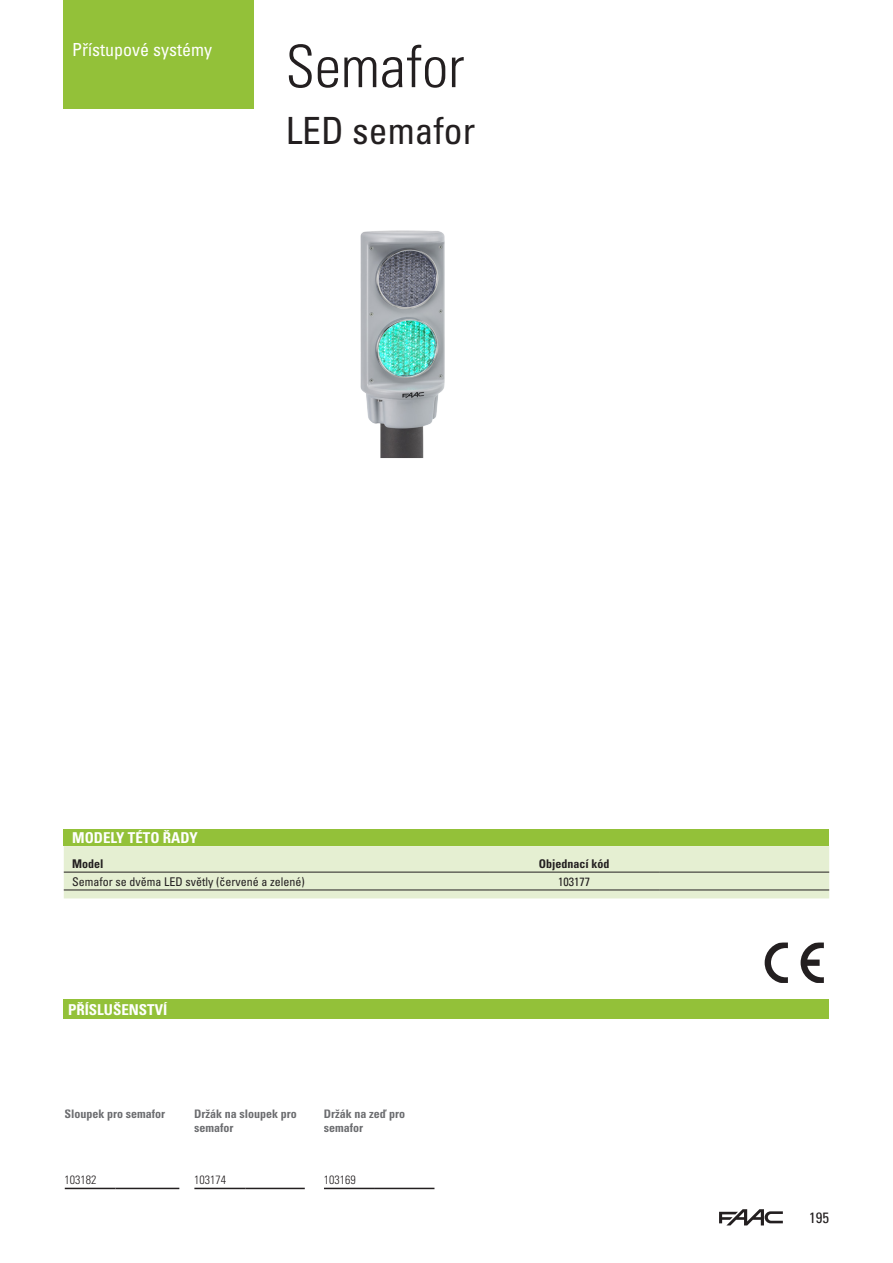
<style>
.page{position:relative;width:893px;height:1263px;background:#fff}
.page>*{position:absolute;margin:0;border:0;box-sizing:border-box;transform-origin:0 0}
.Dil_cislo{font:300 condensed 58.5px "Univers CE";color:#231f20}
.Kapitola_nadpis_2{font:condensed 37.5px "Univers CE";color:#231f20}
.Dil_nadpis_barevny{font:condensed 18px "Univers CE";color:#fff}
.Tab_nadpis{font:700 condensed 15px "Univers CE";color:#fff}
.Tab_nadpis-2{font:700 condensed 15px "Univers CE";color:#fff}
.t1{font:condensed 15px "Univers LT Std";color:#231f20}
.Dil_text_bold_obr_8{font:700 condensed 12px/13.5px "Univers CE";color:#6c6d70}
.Tab{font:condensed 12px "Univers CE";color:#231f20}
.Dil_text_8{font:300 condensed 12px "Univers CE";color:#231f20}
.Tab_bold{font:700 condensed 12px "Univers CE";color:#231f20}
</style>
<div class="page">
<svg style="left:719px;top:1209px;width:64px;height:16px"></svg>
<div style="left:64px;top:0;width:190px;height:108px;background:#93c139"></div>
<svg style="left:765px;top:944px;width:59px;height:37px"></svg>
<div style="left:758px;top:941px;width:72px;height:43px;border:2px solid #fff"></div>
<img style="left:360px;top:230px;width:85px;height:227px">
<hr style="left:65px;top:1188px;width:51px;height:1px;background:#231f20">
<hr style="left:116px;top:1188px;width:63px;height:1px;background:#231f20">
<hr style="left:194px;top:1188px;width:51px;height:1px;background:#231f20">
<hr style="left:245px;top:1188px;width:60px;height:1px;background:#231f20">
<hr style="left:324px;top:1188px;width:51px;height:1px;background:#231f20">
<hr style="left:375px;top:1188px;width:59px;height:1px;background:#231f20">
<div style="left:64px;top:846px;width:765px;height:52px;background:#e5efd2"></div>
<hr style="left:489px;top:889px;width:170px;height:1px;background:#231f20">
<hr style="left:659px;top:889px;width:170px;height:1px;background:#231f20">
<hr style="left:64px;top:889px;width:425px;height:1px;background:#231f20">
<hr style="left:64px;top:872px;width:425px;height:1px;background:#231f20">
<hr style="left:489px;top:872px;width:170px;height:1px;background:#231f20">
<hr style="left:659px;top:872px;width:170px;height:1px;background:#231f20">
<div style="left:64px;top:829px;width:765px;height:17px;background:#93c139"></div>
<div style="left:64px;top:999px;width:765px;height:20px;background:#93c139"></div>
<p class="Dil_nadpis_barevny" style="left:72px;top:40px;width:141px">Přístupové systémy</p>
<p class="Dil_cislo" style="left:286px;top:34px;width:180px">Semafor</p>
<p class="Kapitola_nadpis_2" style="left:286px;top:109px;width:191px">LED semafor</p>
<p class="Tab_nadpis" style="left:72px;top:829px;width:127px">MODELY TÉTO ŘADY</p>
<p class="Tab_bold" style="left:72px;top:857px;width:33px">Model</p>
<p class="Tab_bold" style="left:539px;top:857px;width:72px">Objednací kód</p>
<p class="Tab" style="left:72px;top:874px;width:234px">Semafor se dvěma LED světly (červené a zelené)</p>
<p class="Tab" style="left:558px;top:874px;width:33px">103177</p>
<p class="Tab_nadpis-2" style="left:68px;top:1001px;width:101px">PŘÍSLUŠENSTVÍ</p>
<p class="Dil_text_bold_obr_8" style="left:65px;top:1107px;width:102px">Sloupek pro semafor</p>
<p class="Dil_text_8" style="left:65px;top:1173px;width:33px">103182</p>
<p class="Dil_text_bold_obr_8" style="left:194px;top:1107px;width:104px">Držák na sloupek pro semafor</p>
<p class="Dil_text_8" style="left:194px;top:1173px;width:33px">103174</p>
<p class="Dil_text_bold_obr_8" style="left:324px;top:1107px;width:83px">Držák na zeď pro semafor</p>
<p class="Dil_text_8" style="left:324px;top:1173px;width:33px">103169</p>
<p class="t1" style="left:809px;top:1208px;width:21px">195</p>
</div>
